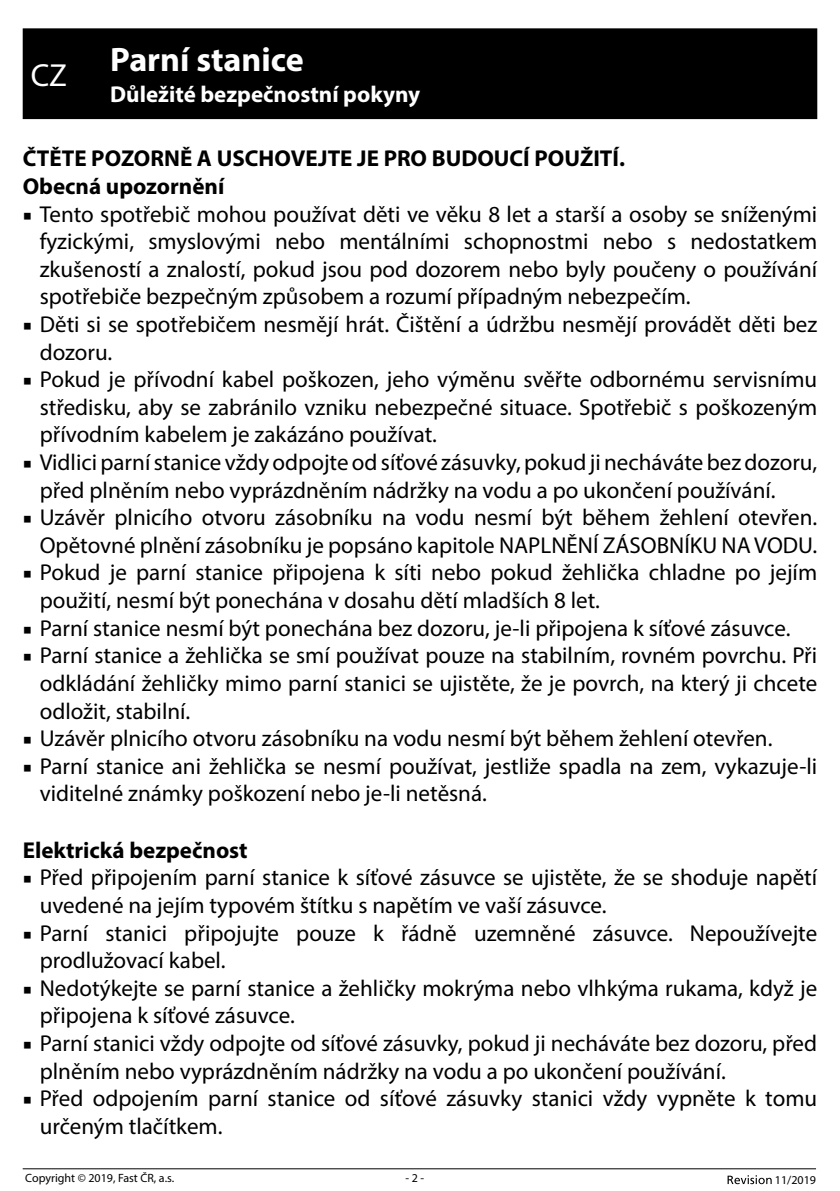
<style>
.page{position:relative;width:840px;height:1191px;background:#fff}
.page>*{position:absolute;margin:0;border:0;box-sizing:border-box;transform-origin:0 0}
.t1{font:700 34px "Myriad Pro";color:#fff}
.t2{font:32px "Myriad Pro";color:#fff}
.t3{font:23px/27.6px "Myriad Pro";color:#000}
.t4{font:700 23px/27.6px "Myriad Pro";color:#000}
.t5{font:700 23px "Myriad Pro";color:#fff}
.t6{font:12px "Myriad Pro";color:#000}
.s1{font-family:"Minion Pro"}
</style>
<div class="page">
<hr style="left:23px;top:1168px;width:792px;height:1px;background:#000">
<svg style="left:727px;top:1175px;width:44px;height:9px"></svg>
<div style="left:23px;top:28px;width:793px;height:91px;background:#000"></div>
<h1 class="t1" style="left:110px;top:37px;width:195px">Parní stanice</h1>
<p class="t5" style="left:110px;top:79px;width:311px">Důležité bezpečnostní pokyny</p>
<p class="t4" style="left:23px;top:144px;width:603px">ČTĚTE POZORNĚ A USCHOVEJTE JE PRO BUDOUCÍ POUŽITÍ.<br>Obecná upozornění</p>
<p class="t3" style="left:40px;top:200px;width:778px;text-align:justify;text-indent:-17px"><span class="s1">■</span> Tento spotřebič mohou používat děti ve věku 8 let a starší a osoby se sníženými fyzickými, smyslovými nebo mentálními schopnostmi nebo s nedostatkem zkušeností a znalostí, pokud jsou pod dozorem nebo byly poučeny o používání spotřebiče bezpečným způsobem a rozumí případným nebezpečím.</p>
<p class="t3" style="left:40px;top:310px;width:778px;text-indent:-17px"><span class="s1">■</span> Děti si se spotřebičem nesmějí hrát. Čištění a údržbu nesmějí provádět děti bez dozoru.</p>
<p class="t3" style="left:40px;top:365px;width:778px;text-align:justify;text-indent:-17px"><span class="s1">■</span> Pokud je přívodní kabel poškozen, jeho výměnu svěřte odbornému servisnímu středisku, aby se zabránilo vzniku nebezpečné situace. Spotřebič s poškozeným přívodním kabelem je zakázáno používat.</p>
<p class="t3" style="left:40px;top:448px;width:778px;text-indent:-17px"><span class="s1">■</span> Vidlici parní stanice vždy odpojte od síťové zásuvky, pokud ji necháváte bez dozoru, před plněním nebo vyprázdněním nádržky na vodu a po ukončení používání.</p>
<p class="t3" style="left:23px;top:503px;width:795px;text-align:right"><span class="s1">■</span> Uzávěr plnicího otvoru zásobníku na vodu nesmí být během žehlení otevřen.<br>Opětovné plnění zásobníku je popsáno kapitole NAPLNĚNÍ ZÁSOBNÍKU NA VODU.</p>
<p class="t3" style="left:40px;top:558px;width:778px;text-indent:-17px"><span class="s1">■</span> Pokud je parní stanice připojena k síti nebo pokud žehlička chladne po jejím použití, nesmí být ponechána v dosahu dětí mladších 8 let.</p>
<p class="t3" style="left:23px;top:614px;width:768px"><span class="s1">■</span> Parní stanice nesmí být ponechána bez dozoru, je-li připojena k síťové zásuvce.</p>
<p class="t3" style="left:40px;top:641px;width:778px;text-align:justify;text-indent:-17px"><span class="s1">■</span> Parní stanice a žehlička se smí používat pouze na stabilním, rovném povrchu. Při odkládání žehličky mimo parní stanici se ujistěte, že je povrch, na který ji chcete odložit, stabilní.</p>
<p class="t3" style="left:23px;top:724px;width:750px"><span class="s1">■</span> Uzávěr plnicího otvoru zásobníku na vodu nesmí být během žehlení otevřen.</p>
<p class="t3" style="left:40px;top:752px;width:778px;text-indent:-17px"><span class="s1">■</span> Parní stanice ani žehlička se nesmí používat, jestliže spadla na zem, vykazuje-li viditelné známky poškození nebo je-li netěsná.</p>
<p class="t4" style="left:23px;top:835px;width:226px">Elektrická bezpečnost</p>
<p class="t3" style="left:40px;top:863px;width:778px;text-indent:-17px"><span class="s1">■</span> Před připojením parní stanice k síťové zásuvce se ujistěte, že se shoduje napětí uvedené na jejím typovém štítku s napětím ve vaší zásuvce.</p>
<p class="t3" style="left:40px;top:918px;width:778px;text-indent:-17px"><span class="s1">■</span> Parní stanici připojujte pouze k řádně uzemněné zásuvce. Nepoužívejte prodlužovací kabel.</p>
<p class="t3" style="left:40px;top:974px;width:778px;text-indent:-17px"><span class="s1">■</span> Nedotýkejte se parní stanice a žehličky mokrýma nebo vlhkýma rukama, když je připojena k síťové zásuvce.</p>
<p class="t3" style="left:40px;top:1029px;width:778px;text-indent:-17px"><span class="s1">■</span> Parní stanici vždy odpojte od síťové zásuvky, pokud ji necháváte bez dozoru, před plněním nebo vyprázdněním nádržky na vodu a po ukončení používání.</p>
<p class="t3" style="left:40px;top:1084px;width:778px;text-indent:-17px"><span class="s1">■</span> Před odpojením parní stanice od síťové zásuvky stanici vždy vypněte k tomu určeným tlačítkem.</p>
<h2 class="t2" style="left:31px;top:55px;width:38px">CZ</h2>
<p class="t6" style="left:25px;top:1170px;width:150px">Copyright © 2019, Fast ČR, a.s.</p>
<p class="t6" style="left:405px;top:1170px;width:20px">- 2 -</p>
<p class="t6" style="left:774px;top:1172px;width:43px">11/2019</p>
</div>
